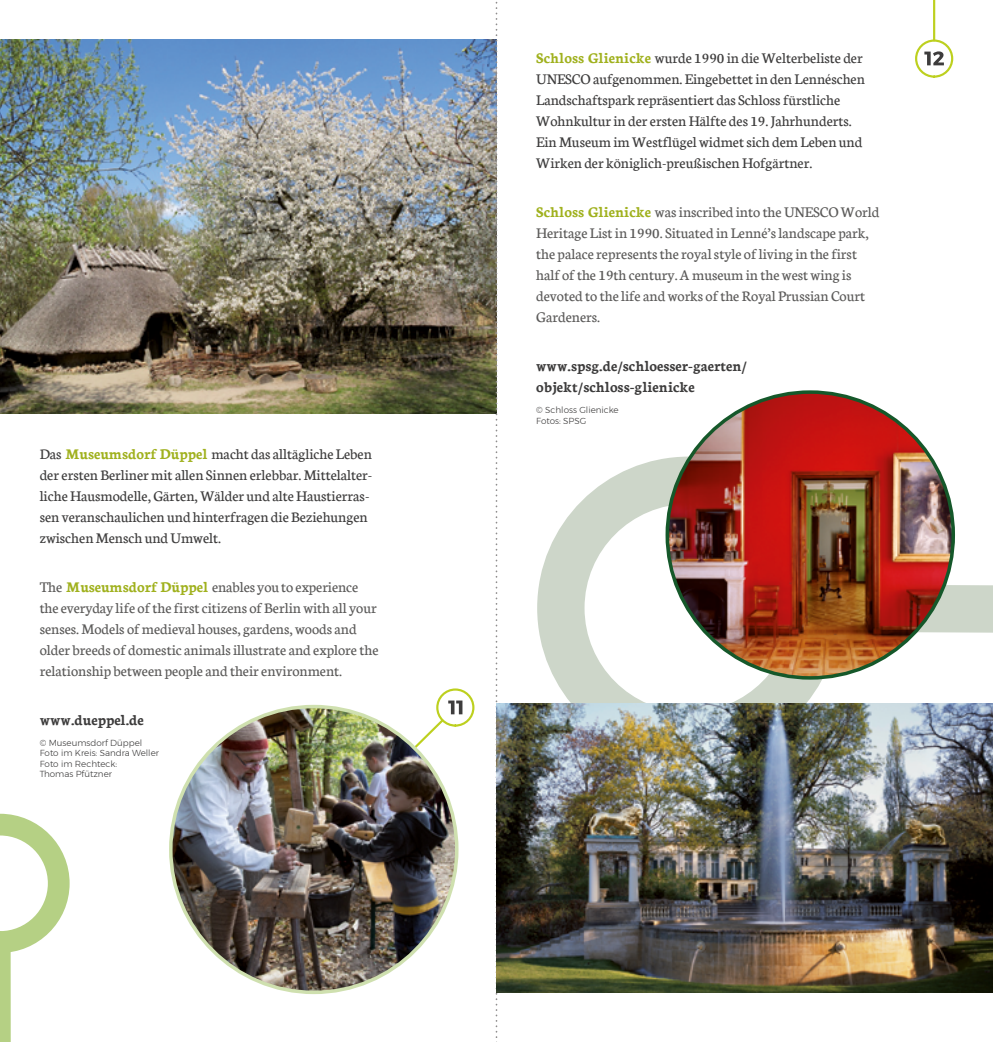
<style>
.page{position:relative;width:993px;height:1042px;background:#fff}
.page>*{position:absolute;margin:0;border:0;box-sizing:border-box;transform-origin:0 0}
.t1{font:15.75px/21px "Neuton";color:#3d3c3c}
.t2{font:15.75px/21px "Neuton";color:#5b5a59}
.t3{font:700 15.75px/21px "Neuton";color:#3d3c3c}
.t4{font:300 8.75px/10.5px "Montserrat";color:#3d3c3c}
.s1{font-weight:700;color:#a0b11e}
</style>
<div class="page">
<img style="left:0;top:40px;width:495px;height:373px">
<svg style="left:913px;top:584px;width:79px;height:50px;background:#c6d1c4"></svg>
<svg style="left:537px;top:456px;width:302px;height:248px"></svg>
<svg style="left:0;top:813px;width:70px;height:229px"></svg>
<svg style="left:495px;top:1px;width:2px;height:1041px"></svg>
<svg style="left:436px;top:688px;width:38px;height:38px"></svg>
<svg style="left:436px;top:700px;width:26px;height:27px"></svg>
<svg style="left:914px;top:39px;width:38px;height:39px"></svg>
<svg style="left:924px;top:51px;width:19px;height:14px"></svg>
<hr style="left:932px;top:0;width:2px;height:40px;background:#bdd01f">
<img style="left:171px;top:706px;width:284px;height:286px">
<img style="left:496px;top:704px;width:496px;height:288px">
<img style="left:667px;top:392px;width:285px;height:286px;border-radius:143px">
<p class="t1" style="left:40px;top:443px;width:334px">Das <span class="s1">Museumsdorf Düppel</span> macht das alltägliche Leben der ersten Berliner mit allen Sinnen erlebbar. Mittelalter&shy;liche Hausmodelle, Gärten, Wälder und alte Haustierras&shy;sen veranschaulichen und hinterfragen die Beziehungen zwischen Mensch und Umwelt.</p>
<p class="t2" style="left:40px;top:576px;width:340px">The <span class="s1">Museumsdorf Düppel</span> enables you to experience the everyday life of the first citizens of Berlin with all your senses. Models of medieval houses, gardens, woods and older breeds of domestic animals illustrate and explore the relationship between people and their environment.</p>
<p class="t3" style="left:40px;top:709px;width:106px">www.dueppel.de</p>
<p class="t4" style="left:40px;top:737px;width:121px">© Museumsdorf Düppel<br>Foto im Kreis: Sandra Weller<br>Foto im Rechteck:<br>Thomas Pfützner</p>
<p class="t1" style="left:536px;top:48px;width:330px"><span class="s1">Schloss Glienicke</span> wurde 1990 in die Welterbeliste der UNESCO aufgenommen. Eingebettet in den Lennéschen Landschaftspark repräsentiert das Schloss fürstliche Wohnkultur in der ersten Hälfte des 19. Jahrhunderts.<br>Ein Museum im Westflügel widmet sich dem Leben und Wirken der königlich-preußischen Hofgärtner.</p>
<p class="t2" style="left:536px;top:202px;width:344px"><span class="s1">Schloss Glienicke</span> was inscribed into the UNESCO World Heritage List in 1990. Situated in Lenné’s landscape park, the palace represents the royal style of living in the first half of the 19th century. A museum in the west wing is devoted to the life and works of the Royal Prussian Court Gardeners.</p>
<p class="t3" style="left:536px;top:355px;width:212px">www.spsg.de/schloesser-gaerten/ objekt/schloss-glienicke</p>
<p class="t4" style="left:536px;top:405px;width:84px">© Schloss Glienicke<br>Fotos: SPSG</p>
</div>
